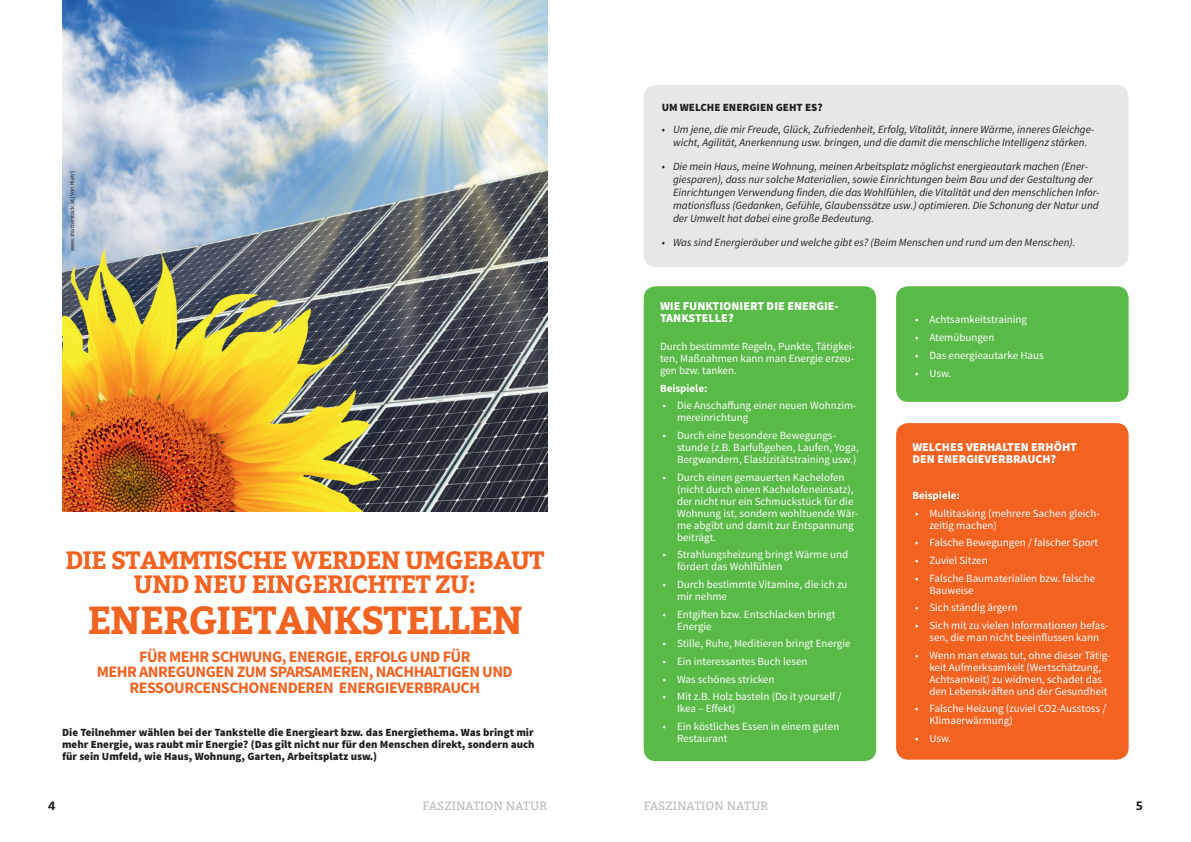
<style>
.page{position:relative;width:1191px;height:842px;background:#fff}
.page>*{position:absolute;margin:0;border:0;box-sizing:border-box;transform-origin:0 0}
.t1{font:700 39px "Bitter";letter-spacing:-.03em;color:#f26221}
.t2{font:700 25px/24px "Bitter";letter-spacing:-.03em;color:#f26221;text-align:center}
.t3{font:700 16px/15.3px "Source Sans Pro";letter-spacing:-.03em;color:#f26221;text-align:center}
.t4{font:900 12px/12px "Source Sans Pro";color:#fff}
.t5{font:12px "Bitter";color:#bcbdc0}
.t6{font:700 12px "Bitter";color:#231f20}
.t7{font:11px/12px "Source Sans Pro";color:#fff}
.t8{font:italic 11px/13px "Source Sans Pro";color:#231f20;text-align:center}
.t9{font:900 11px/12px "Source Sans Pro";color:#231f20;text-align:justify}
.t10{font:700 11px "Source Sans Pro";color:#fff}
.t11{font:6px "Source Sans Pro";color:#231f20}
</style>
<div class="page">
<div style="left:896px;top:423px;width:232px;height:337px;background:#f26221;border-radius:12px"></div>
<div style="left:643px;top:286px;width:233px;height:475px;background:#59ba47;border-radius:12px"></div>
<div style="left:643px;top:85px;width:485px;height:182px;background:#e6e7e9;border-radius:12px"></div>
<div style="left:896px;top:286px;width:232px;height:116px;background:#59ba47;border-radius:12px"></div>
<img style="left:62px;top:0;width:485px;height:511px">
<p class="t11" style="left:69px;top:251px;width:81px;rotate:-90deg">www.shutterstock.at [Von Kletr]</p>
<h2 class="t2" style="left:65px;top:548px;width:481px">DIE STAMMTISCHE WERDEN UMGEBAUT<br>UND NEU EINGERICHTET ZU:</h2>
<h1 class="t1" style="left:87px;top:597px;width:437px">ENERGIETANKSTELLEN</h1>
<h3 class="t3" style="left:97px;top:649px;width:417px">FÜR MEHR SCHWUNG, ENERGIE, ERFOLG UND FÜR<br>MEHR ANREGUNGEN ZUM SPARSAMEREN, NACHHALTIGEN UND<br>RESSOURCENSCHONENDEREN ENERGIEVERBRAUCH</h3>
<p class="t9" style="left:62px;top:726px;width:474px">Die Teilnehmer wählen bei der Tankstelle die Energieart bzw. das Energiethema. Was bringt mir mehr Energie, was raubt mir Energie? (Das gilt nicht nur für den Menschen direkt, sondern auch für sein Umfeld, wie Haus, Wohnung, Garten, Arbeitsplatz usw.)</p>
<p class="t9" style="left:661px;top:102px;width:162px">UM WELCHE ENERGIEN GEHT ES?</p>
<p class="t8" style="left:661px;top:122px;width:434px">• Um jene, die mir Freude, Glück, Zufriedenheit, Erfolg, Vitalität, innere Wärme, inneres Gleichge&shy;wicht, Agilität, Anerkennung usw. bringen, und die damit die menschliche Intelligenz stärken.</p>
<p class="t8" style="left:673px;top:160px;width:428px;text-align:left;text-indent:-11px">• Die mein Haus, meine Wohnung, meinen Arbeitsplatz möglichst energieautark machen (Ener&shy;giesparen), dass nur solche Materialien, sowie Einrichtungen beim Bau und der Gestaltung der Einrichtungen Verwendung finden, die das Wohlfühlen, die Vitalität und den menschlichen Infor&shy;mationsfluss (Gedanken, Gefühle, Glaubenssätze usw.) optimieren. Die Schonung der Natur und der Umwelt hat dabei eine große Bedeutung.</p>
<p class="t8" style="left:661px;top:236px;width:415px">• Was sind Energieräuber und welche gibt es? (Beim Menschen und rund um den Menschen).</p>
<p class="t4" style="left:660px;top:301px;width:180px">WIE FUNKTIONIERT DIE ENERGIE-<br>TANKSTELLE?</p>
<p class="t7" style="left:660px;top:340px;width:197px;text-align:justify">Durch bestimmte Regeln, Punkte, Tätigkei&shy;ten, Maßnahmen kann man Energie erzeu&shy;gen bzw. tanken.</p>
<p class="t10" style="left:660px;top:380px;width:49px">Beispiele:</p>
<p class="t7" style="left:677px;top:400px;width:181px;text-indent:-14px">• Die Anschaffung einer neuen Wohnzim&shy;mereinrichtung</p>
<p class="t7" style="left:677px;top:429px;width:183px;text-indent:-14px">• Durch eine besondere Bewegungs&shy;stunde (z.B. Barfußgehen, Laufen, Yoga,<br>Bergwandern, Elastizitätstraining usw.)</p>
<p class="t7" style="left:677px;top:471px;width:183px;text-indent:-14px">• Durch einen gemauerten Kachelofen (nicht durch einen Kachelofeneinsatz), der nicht nur ein Schmuckstück für die Wohnung ist, sondern wohltuende Wär&shy;me abgibt und damit zur Entspannung beiträgt.</p>
<p class="t7" style="left:677px;top:549px;width:173px;text-indent:-14px">• Strahlungsheizung bringt Wärme und fördert das Wohlfühlen</p>
<p class="t7" style="left:677px;top:578px;width:172px;text-indent:-14px">• Durch bestimmte Vitamine, die ich zu mir nehme</p>
<p class="t7" style="left:677px;top:608px;width:160px;text-indent:-14px">• Entgiften bzw. Entschlacken bringt<br>Energie</p>
<p class="t7" style="left:663px;top:638px;width:189px">• Stille, Ruhe, Meditieren bringt Energie</p>
<p class="t7" style="left:663px;top:655px;width:146px">• Ein interessantes Buch lesen</p>
<p class="t7" style="left:663px;top:673px;width:113px">• Was schönes stricken</p>
<p class="t7" style="left:677px;top:691px;width:166px;text-indent:-14px">• Mit z.B. Holz basteln (Do it yourself /<br>Ikea – Effekt)</p>
<p class="t7" style="left:677px;top:720px;width:164px;text-indent:-14px">• Ein köstliches Essen in einem guten<br>Restaurant</p>
<p class="t7" style="left:915px;top:314px;width:113px">• Achtsamkeitstraining</p>
<p class="t7" style="left:915px;top:332px;width:81px">• Atemübungen</p>
<p class="t7" style="left:915px;top:349px;width:130px">• Das energieautarke Haus</p>
<p class="t7" style="left:915px;top:367px;width:38px">• Usw.</p>
<p class="t4" style="left:912px;top:442px;width:166px">WELCHES VERHALTEN ERHÖHT<br>DEN ENERGIEVERBRAUCH?</p>
<p class="t10" style="left:912px;top:488px;width:49px">Beispiele:</p>
<p class="t7" style="left:929px;top:507px;width:172px;text-indent:-14px">• Multitasking (mehrere Sachen gleich&shy;zeitig machen)</p>
<p class="t7" style="left:915px;top:537px;width:184px">• Falsche Bewegungen / falscher Sport</p>
<p class="t7" style="left:915px;top:554px;width:74px">• Zuviel Sitzen</p>
<p class="t7" style="left:929px;top:572px;width:167px;text-indent:-14px">• Falsche Baumaterialien bzw. falsche<br>Bauweise</p>
<p class="t7" style="left:915px;top:602px;width:104px">• Sich ständig ärgern</p>
<p class="t7" style="left:915px;top:619px;width:195px;text-align:center">• Sich mit zu vielen Informationen befas&shy;sen, die man nicht beeinflussen kann</p>
<p class="t7" style="left:929px;top:649px;width:183px;text-indent:-14px">• Wenn man etwas tut, ohne dieser Tätig&shy;keit Aufmerksamkeit (Wertschätzung, Achtsamkeit) zu widmen, schadet das den Lebenskräften und der Gesundheit</p>
<p class="t7" style="left:929px;top:703px;width:178px;text-indent:-14px">• Falsche Heizung (zuviel CO2-Ausstoss /<br>Klimaerwärmung)</p>
<p class="t7" style="left:915px;top:732px;width:38px">• Usw.</p>
<p class="t6" style="left:48px;top:799px;width:9px">4</p>
<p class="t5" style="left:422px;top:798px;width:126px">FASZINATION NATUR</p>
<p class="t5" style="left:643px;top:798px;width:126px">FASZINATION NATUR</p>
<p class="t6" style="left:1136px;top:799px;width:8px">5</p>
</div>
